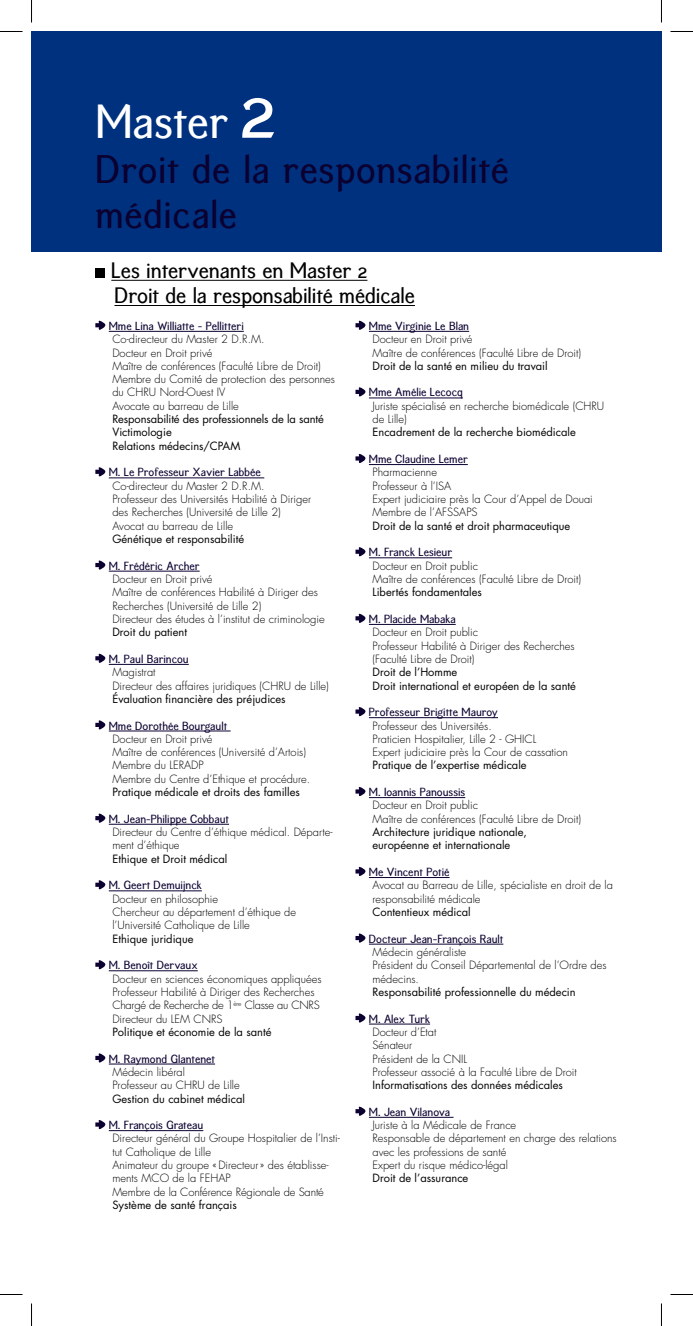
<style>
.page{position:relative;width:693px;height:1326px;background:#fff}
.page>*{position:absolute;margin:0;border:0;box-sizing:border-box;transform-origin:0 0}
.t1{font:45px "Equipoize Sans";color:#fff}
.t2{font:37.5px/45px "Equipoize Sans";letter-spacing:.02em;color:#0b0030}
.t3{font:21px/25.2px "Equipoize Sans";letter-spacing:-.005em;color:#000}
.t4{font:300 11.1px/13.4px "Futura Std";color:#000}
.t5{font:11.1px/13.4px "Futura Std";color:#000}
.t6{font:11.1px "Equipoize Sans";color:#0b0030}
</style>
<div class="page">
<div style="left:32px;top:32px;width:629px;height:220px;background:#00317e"></div>
<svg style="left:242px;top:98px;width:32px;height:40px"></svg>
<hr style="left:111px;top:280px;width:256px;height:1px;background:#000">
<hr style="left:114px;top:305px;width:301px;height:1px;background:#000">
<div style="left:95px;top:268px;width:10px;height:9px;background:#000"></div>
<hr style="left:109px;top:331px;width:135px;height:1px;background:#0b0030">
<hr style="left:109px;top:478px;width:155px;height:1px;background:#0b0030">
<hr style="left:109px;top:571px;width:90px;height:1px;background:#0b0030">
<hr style="left:109px;top:664px;width:80px;height:1px;background:#0b0030">
<hr style="left:109px;top:731px;width:121px;height:1px;background:#0b0030">
<hr style="left:109px;top:824px;width:120px;height:1px;background:#0b0030">
<hr style="left:109px;top:890px;width:93px;height:1px;background:#0b0030">
<hr style="left:109px;top:970px;width:89px;height:1px;background:#0b0030">
<hr style="left:109px;top:1064px;width:106px;height:1px;background:#0b0030">
<hr style="left:109px;top:1130px;width:94px;height:1px;background:#0b0030">
<svg style="left:95px;top:320px;width:11px;height:10px"></svg>
<svg style="left:95px;top:467px;width:11px;height:10px"></svg>
<svg style="left:95px;top:560px;width:11px;height:10px"></svg>
<svg style="left:95px;top:653px;width:11px;height:10px"></svg>
<svg style="left:95px;top:720px;width:11px;height:10px"></svg>
<svg style="left:95px;top:813px;width:11px;height:10px"></svg>
<svg style="left:95px;top:880px;width:11px;height:10px"></svg>
<svg style="left:95px;top:960px;width:11px;height:10px"></svg>
<svg style="left:95px;top:1053px;width:11px;height:10px"></svg>
<svg style="left:95px;top:1120px;width:11px;height:10px"></svg>
<hr style="left:369px;top:331px;width:100px;height:1px;background:#0b0030">
<hr style="left:369px;top:398px;width:93px;height:1px;background:#0b0030">
<hr style="left:369px;top:464px;width:98px;height:1px;background:#0b0030">
<hr style="left:369px;top:557px;width:83px;height:1px;background:#0b0030">
<hr style="left:369px;top:624px;width:86px;height:1px;background:#0b0030">
<hr style="left:369px;top:717px;width:129px;height:1px;background:#0b0030">
<hr style="left:369px;top:797px;width:96px;height:1px;background:#0b0030">
<hr style="left:369px;top:877px;width:80px;height:1px;background:#0b0030">
<hr style="left:369px;top:944px;width:134px;height:1px;background:#0b0030">
<hr style="left:369px;top:1024px;width:61px;height:1px;background:#0b0030">
<hr style="left:369px;top:1117px;width:84px;height:1px;background:#0b0030">
<svg style="left:355px;top:320px;width:11px;height:10px"></svg>
<svg style="left:355px;top:387px;width:11px;height:10px"></svg>
<svg style="left:355px;top:453px;width:11px;height:10px"></svg>
<svg style="left:355px;top:547px;width:11px;height:10px"></svg>
<svg style="left:355px;top:613px;width:11px;height:10px"></svg>
<svg style="left:355px;top:707px;width:11px;height:10px"></svg>
<svg style="left:355px;top:787px;width:11px;height:9px"></svg>
<svg style="left:355px;top:866px;width:11px;height:10px"></svg>
<svg style="left:355px;top:933px;width:11px;height:10px"></svg>
<svg style="left:355px;top:1013px;width:11px;height:10px"></svg>
<svg style="left:355px;top:1106px;width:11px;height:10px"></svg>
<svg style="left:0;top:31px;width:22px;height:1px"></svg>
<svg style="left:670px;top:31px;width:22px;height:1px"></svg>
<svg style="left:0;top:1294px;width:22px;height:1px"></svg>
<svg style="left:670px;top:1294px;width:22px;height:1px"></svg>
<svg style="left:31px;top:0;width:1px;height:22px"></svg>
<svg style="left:31px;top:1303px;width:1px;height:23px"></svg>
<svg style="left:661px;top:0;width:1px;height:22px"></svg>
<svg style="left:661px;top:1303px;width:1px;height:23px"></svg>
<h1 class="t1" style="left:95px;top:95px;width:134px">Master</h1>
<h2 class="t2" style="left:95px;top:148px;width:415px">Droit de la responsabilité médicale</h2>
<h3 class="t3" style="left:111px;top:258px;width:305px">Les intervenants en Master 2<br>Droit de la responsabilité médicale</h3>
<p class="t6" style="left:109px;top:319px;width:136px">Mme Lina Williatte - Pellitteri</p>
<p class="t4" style="left:112px;top:333px;width:224px">Co-directeur du Master 2 D.R.M.<br>Docteur en Droit privé<br>Maître de conférences (Faculté Libre de Droit)<br>Membre du Comité de protection des personnes du CHRU Nord-Ouest IV<br>Avocate au barreau de Lille</p>
<p class="t5" style="left:112px;top:412px;width:213px">Responsabilité des professionnels de la santé<br>Victimologie<br>Relations médecins/CPAM</p>
<p class="t6" style="left:109px;top:466px;width:153px">M. Le Professeur Xavier Labbée</p>
<p class="t4" style="left:112px;top:479px;width:200px">Co-directeur du Master 2 D.R.M.<br>Professeur des Universités Habilité à Diriger des Recherches (Université de Lille 2)<br>Avocat au barreau de Lille</p>
<p class="t5" style="left:112px;top:532px;width:133px">Génétique et responsabilité</p>
<p class="t6" style="left:109px;top:559px;width:92px">M. Frédéric Archer</p>
<p class="t4" style="left:112px;top:573px;width:214px">Docteur en Droit privé<br>Maître de conférences Habilité à Diriger des Recherches (Université de Lille 2)<br>Directeur des études à l’institut de criminologie</p>
<p class="t5" style="left:112px;top:626px;width:76px">Droit du patient</p>
<p class="t6" style="left:109px;top:652px;width:81px">M. Paul Barincou</p>
<p class="t4" style="left:112px;top:666px;width:218px">Magistrat<br>Directeur des affaires juridiques (CHRU de Lille)</p>
<p class="t5" style="left:112px;top:692px;width:175px">Évaluation financière des préjudices</p>
<p class="t6" style="left:109px;top:719px;width:120px">Mme Dorothée Bourgault</p>
<p class="t4" style="left:112px;top:732px;width:199px">Docteur en Droit privé<br>Maître de conférences (Université d’Artois)<br>Membre du LERADP<br>Membre du Centre d’Ethique et procédure.</p>
<p class="t5" style="left:112px;top:785px;width:189px">Pratique médicale et droits des familles</p>
<p class="t6" style="left:109px;top:812px;width:122px">M. Jean-Philippe Cobbaut</p>
<p class="t4" style="left:112px;top:826px;width:221px">Directeur du Centre d’éthique médical. Départe&shy;ment d’éthique</p>
<p class="t5" style="left:112px;top:852px;width:116px">Ethique et Droit médical</p>
<p class="t6" style="left:109px;top:879px;width:94px">M. Geert Demuijnck</p>
<p class="t4" style="left:112px;top:892px;width:185px">Docteur en philosophie<br>Chercheur au département d’éthique de l’Université Catholique de Lille</p>
<p class="t5" style="left:112px;top:932px;width:83px">Ethique juridique</p>
<p class="t6" style="left:109px;top:959px;width:90px">M. Benoît Dervaux</p>
<p class="t4" style="left:112px;top:972px;width:210px">Docteur en sciences économiques appliquées Professeur Habilité à Diriger des Recherches Chargé de Recherche de 1<sup>ère</sup> Classe au CNRS Directeur du LEM CNRS</p>
<p class="t5" style="left:112px;top:1025px;width:160px">Politique et économie de la santé</p>
<p class="t6" style="left:109px;top:1052px;width:108px">M. Raymond Glantenet</p>
<p class="t4" style="left:112px;top:1065px;width:129px">Médecin libéral<br>Professeur au CHRU de Lille</p>
<p class="t5" style="left:112px;top:1092px;width:134px">Gestion du cabinet médical</p>
<p class="t6" style="left:109px;top:1119px;width:96px">M. François Grateau</p>
<p class="t4" style="left:112px;top:1132px;width:229px">Directeur général du Groupe Hospitalier de l’Insti&shy;tut Catholique de Lille<br>Animateur du groupe «Directeur» des établisse&shy;ments MCO de la FEHAP<br>Membre de la Conférence Régionale de Santé</p>
<p class="t5" style="left:112px;top:1198px;width:126px">Système de santé français</p>
<p class="t6" style="left:369px;top:319px;width:102px">Mme Virginie Le Blan</p>
<p class="t4" style="left:372px;top:333px;width:210px">Docteur en Droit privé<br>Maître de conférences (Faculté Libre de Droit)</p>
<p class="t5" style="left:372px;top:359px;width:176px">Droit de la santé en milieu du travail</p>
<p class="t6" style="left:369px;top:386px;width:95px">Mme Amélie Lecocq</p>
<p class="t4" style="left:372px;top:399px;width:233px">Juriste spécialisé en recherche biomédicale (CHRU de Lille)</p>
<p class="t5" style="left:372px;top:426px;width:205px">Encadrement de la recherche biomédicale</p>
<p class="t6" style="left:369px;top:453px;width:100px">Mme Claudine Lemer</p>
<p class="t4" style="left:372px;top:466px;width:222px">Pharmacienne<br>Professeur à l’ISA<br>Expert judiciaire près la Cour d’Appel de Douai<br>Membre de l’AFSSAPS</p>
<p class="t5" style="left:372px;top:519px;width:199px">Droit de la santé et droit pharmaceutique</p>
<p class="t6" style="left:369px;top:546px;width:85px">M. Franck Lesieur</p>
<p class="t4" style="left:372px;top:559px;width:210px">Docteur en Droit public<br>Maître de conférences (Faculté Libre de Droit)</p>
<p class="t5" style="left:372px;top:586px;width:111px">Libertés fondamentales</p>
<p class="t6" style="left:369px;top:612px;width:88px">M. Placide Mabaka</p>
<p class="t4" style="left:372px;top:626px;width:203px">Docteur en Droit public<br>Professeur Habilité à Diriger des Recherches (Faculté Libre de Droit)</p>
<p class="t5" style="left:372px;top:666px;width:205px">Droit de l’Homme<br>Droit international et européen de la santé</p>
<p class="t6" style="left:369px;top:706px;width:130px">Professeur Brigitte Mauroy</p>
<p class="t4" style="left:372px;top:719px;width:197px">Professeur des Universités.<br>Praticien Hospitalier, Lille 2 - GHICL<br>Expert judiciaire près la Cour de cassation</p>
<p class="t5" style="left:372px;top:759px;width:156px">Pratique de l’expertise médicale</p>
<p class="t6" style="left:369px;top:786px;width:98px">M. Ioannis Panoussis</p>
<p class="t4" style="left:372px;top:799px;width:210px">Docteur en Droit public<br>Maître de conférences (Faculté Libre de Droit)</p>
<p class="t5" style="left:372px;top:825px;width:156px">Architecture juridique nationale, européenne et internationale</p>
<p class="t6" style="left:369px;top:866px;width:82px">Me Vincent Potié</p>
<p class="t4" style="left:372px;top:879px;width:242px">Avocat au Barreau de Lille, spécialiste en droit de la responsabilité médicale</p>
<p class="t5" style="left:372px;top:905px;width:100px">Contentieux médical</p>
<p class="t6" style="left:369px;top:932px;width:136px">Docteur Jean-François Rault</p>
<p class="t4" style="left:372px;top:945px;width:235px">Médecin généraliste<br>Président du Conseil Départemental de l’Ordre des médecins.</p>
<p class="t5" style="left:372px;top:985px;width:205px">Responsabilité professionnelle du médecin</p>
<p class="t6" style="left:369px;top:1012px;width:63px">M. Alex Turk</p>
<p class="t4" style="left:372px;top:1025px;width:206px">Docteur d’Etat<br>Sénateur<br>Président de la CNIL<br>Professeur associé à la Faculté Libre de Droit</p>
<p class="t5" style="left:372px;top:1078px;width:192px">Informatisations des données médicales</p>
<p class="t6" style="left:369px;top:1105px;width:83px">M. Jean Vilanova</p>
<p class="t4" style="left:372px;top:1119px;width:245px">Juriste à la Médicale de France<br>Responsable de département en charge des relations avec les professions de santé<br>Expert du risque médico-légal</p>
<p class="t5" style="left:372px;top:1172px;width:97px">Droit de l’assurance</p>
</div>
